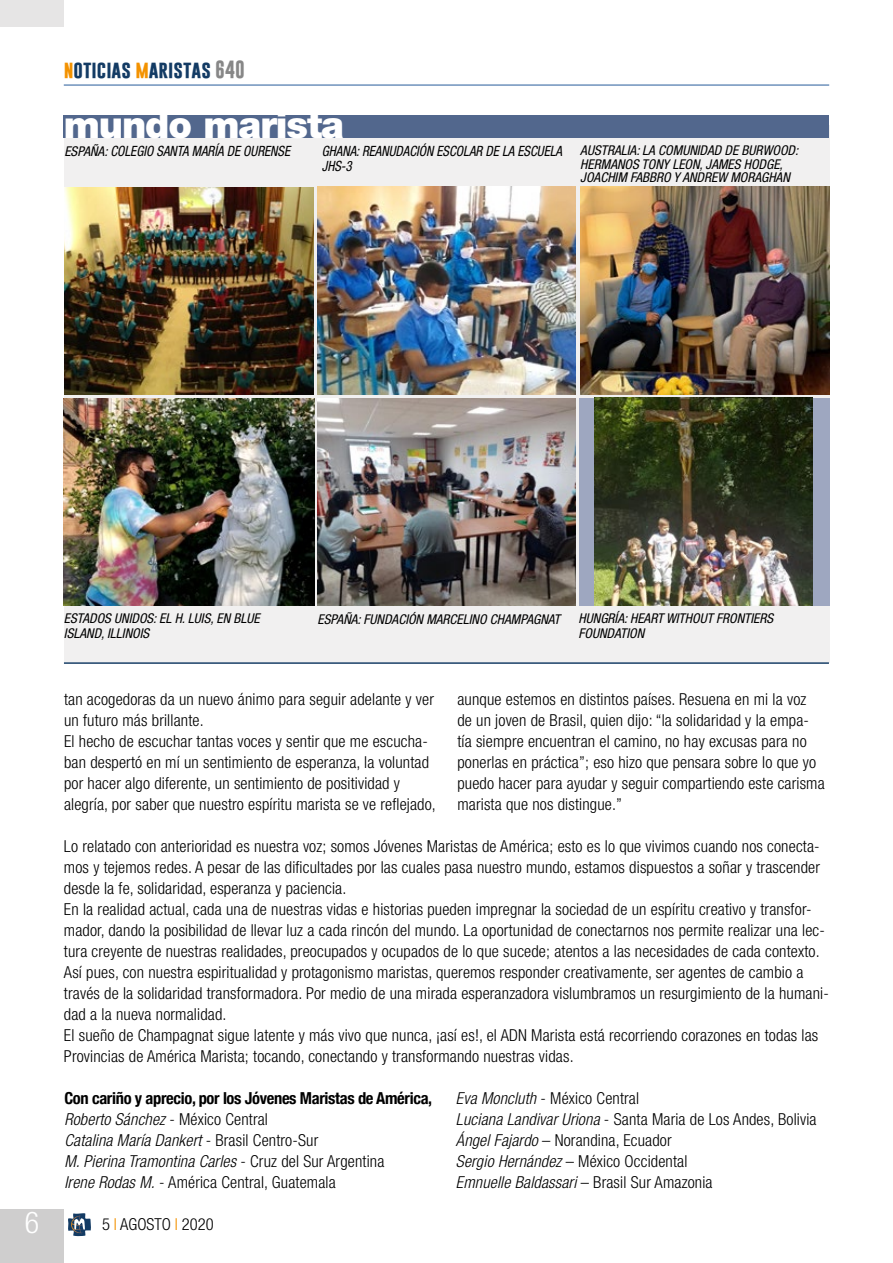
<style>
.page{position:relative;width:893px;height:1263px;background:#fff}
.page>*{position:absolute;margin:0;border:0;box-sizing:border-box;transform-origin:0 0}
.t1{font:900 37.5px "Helvetica Neue";letter-spacing:-.03em;color:#fff}
.t2{font:300 condensed 30px "Helvetica Neue";color:#fff}
.t3{font:700 18px "Gobold";color:#133b64}
.t4{font:300 condensed 16.5px/21px "Helvetica Neue";letter-spacing:.01em;color:#000}
.t5{font:italic condensed 14.1px/15.8px "Helvetica Neue";color:#000;scale:.92 1}
.t6{font:italic condensed 13.5px/13.5px "Helvetica Neue";color:#000}
.s1{color:#f39200}
.s2{color:#878787}
.s3{font-size:13.5px}
.s4{font-weight:700}
.s5{font-style:italic}
</style>
<div class="page">
<div style="left:0;top:1209px;width:64px;height:54px;background:#cfcece"></div>
<hr style="left:64px;top:85px;width:765px;height:1px;background:#275b9b">
<svg style="left:68px;top:1213px;width:23px;height:23px"></svg>
<div style="left:0;top:0;width:64px;height:27px;background:#e6e5e5"></div>
<div style="left:64px;top:126px;width:765px;height:537px;background:#f1f0f0"></div>
<img style="left:64px;top:187px;width:249px;height:207px">
<img style="left:317px;top:186px;width:259px;height:208px">
<img style="left:64px;top:398px;width:250px;height:208px">
<img style="left:317px;top:398px;width:259px;height:208px">
<img style="left:580px;top:186px;width:249px;height:208px">
<hr style="left:64px;top:662px;width:765px;height:2px;background:#133b64">
<div style="left:64px;top:115px;width:765px;height:23px;background:#52678d"></div>
<div style="left:579px;top:398px;width:250px;height:208px;background:#9ea7c0"></div>
<img style="left:595px;top:398px;width:217px;height:208px">
<p class="t3" style="left:64px;top:57px;width:182px"><span class="s1">N</span>OTICIAS <span class="s1">M</span>ARISTAS <span class="s2">640</span></p>
<h1 class="t1" style="left:64px;top:102px;width:282px">mundo marista</h1>
<p class="t5" style="left:64px;top:143px;width:247px"><span class="s3">ESPAÑA:</span> COLEGIO SANTA MARÍA DE OURENSE</p>
<p class="t5" style="left:322px;top:143px;width:263px">GHANA: REANUDACIÓN ESCOLAR DE LA ESCUELA<br>JHS-3</p>
<p class="t6" style="left:580px;top:143px;width:220px">AUSTRALIA: LA COMUNIDAD DE BURWOOD:<br>HERMANOS TONY LEON, JAMES HODGE,<br>JOACHIM FABBRO Y ANDREW MORAGHAN</p>
<h2 class="t2" style="left:25px;top:1205px;width:16px">6</h2>
<p class="t6" style="left:64px;top:611px;width:197px">ESTADOS UNIDOS: EL H. LUIS, EN BLUE</p>
<p class="t6" style="left:318px;top:612px;width:244px">ESPAÑA: FUNDACIÓN MARCELINO CHAMPAGNAT</p>
<p class="t6" style="left:64px;top:626px;width:87px">ISLAND, ILLINOIS</p>
<p class="t6" style="left:579px;top:611px;width:196px;line-height:15px">HUNGRÍA: HEART WITHOUT FRONTIERS<br>FOUNDATION</p>
<p class="t4" style="left:64px;top:689px;width:373px">tan acogedoras da un nuevo ánimo para seguir adelante y ver un futuro más brillante.<br>El hecho de escuchar tantas voces y sentir que me escucha&shy;ban despertó en mí un sentimiento de esperanza, la voluntad por hacer algo diferente, un sentimiento de positividad y alegría, por saber que nuestro espíritu marista se ve reflejado,</p>
<p class="t4" style="left:457px;top:689px;width:369px">aunque estemos en distintos países. Resuena en mi la voz de un joven de Brasil, quien dijo: “la solidaridad y la empa&shy;tía siempre encuentran el camino, no hay excusas para no ponerlas en práctica”; eso hizo que pensara sobre lo que yo puedo hacer para ayudar y seguir compartiendo este carisma marista que nos distingue.”</p>
<p class="t4" style="left:64px;top:836px;width:766px">Lo relatado con anterioridad es nuestra voz; somos Jóvenes Maristas de América; esto es lo que vivimos cuando nos conecta&shy;mos y tejemos redes. A pesar de las dificultades por las cuales pasa nuestro mundo, estamos dispuestos a soñar y trascender desde la fe, solidaridad, esperanza y paciencia.<br>En la realidad actual, cada una de nuestras vidas e historias pueden impregnar la sociedad de un espíritu creativo y transfor&shy;mador, dando la posibilidad de llevar luz a cada rincón del mundo. La oportunidad de conectarnos nos permite realizar una lec&shy;tura creyente de nuestras realidades, preocupados y ocupados de lo que sucede; atentos a las necesidades de cada contexto.<br>Así pues, con nuestra espiritualidad y protagonismo maristas, queremos responder creativamente, ser agentes de cambio a través de la solidaridad transformadora. Por medio de una mirada esperanzadora vislumbramos un resurgimiento de la humani&shy;dad a la nueva normalidad.<br>El sueño de Champagnat sigue latente y más vivo que nunca, ¡así es!, el ADN Marista está recorriendo corazones en todas las Provincias de América Marista; tocando, conectando y transformando nuestras vidas.</p>
<p class="t4" style="left:64px;top:1088px;width:369px"><span class="s4">Con cariño y aprecio, por los Jóvenes Maristas de América, </span><span class="s5">Roberto Sánchez</span> - México Central<br><span class="s5">Catalina María Dankert</span> - Brasil Centro-Sur<br><span class="s5">M. Pierina Tramontina Carles</span> - Cruz del Sur Argentina<br><span class="s5">Irene Rodas M.</span> - América Central, Guatemala</p>
<p class="t4" style="left:456px;top:1088px;width:362px"><span class="s5">Eva Moncluth</span> - México Central<br><span class="s5">Luciana Landivar Uriona</span> - Santa Maria de Los Andes, Bolivia <span class="s5">Ángel Fajardo</span> – Norandina, Ecuador<br><span class="s5">Sergio Hernández</span> – México Occidental<br><span class="s5">Emnuelle Baldassari</span> – Brasil Sur Amazonia</p>
<p class="t4" style="left:102px;top:1214px;width:113px">5 <span class="s1">I</span> AGOSTO <span class="s1">I</span> 2020</p>
</div>
